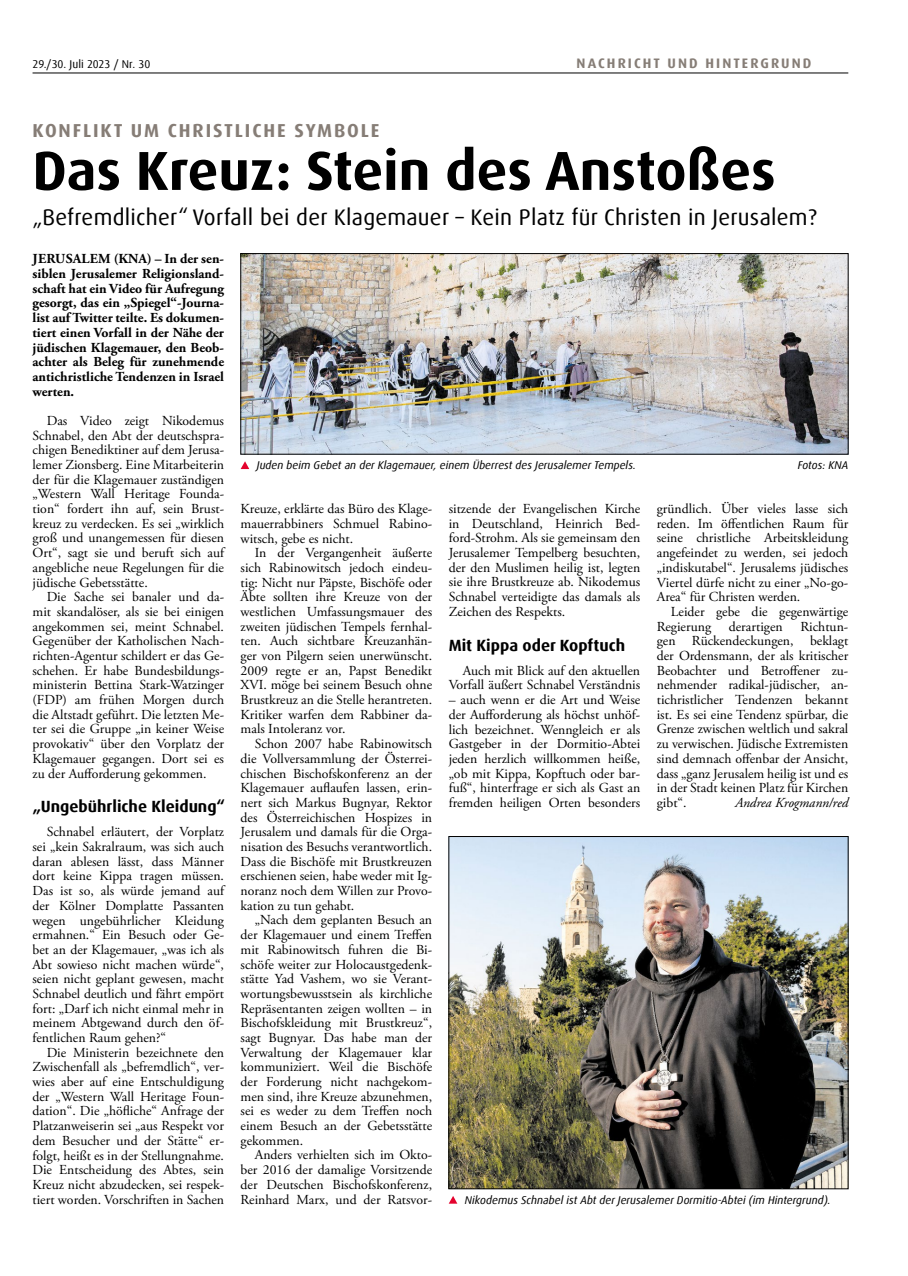
<style>
.page{position:relative;width:908px;height:1276px;background:#fff}
.page>*{position:absolute;margin:0;border:0;box-sizing:border-box;transform-origin:0 0}
.t1{font:700 55px "Dax Offc Pro";color:#000}
.t2{font:22.5px "Dax Offc Pro";letter-spacing:.01em;color:#000}
.t3{font:700 18.75px "Dax Offc Pro";letter-spacing:.1em;color:#867d76}
.t4{font:700 16.25px "Dax Offc Pro";color:#000}
.t5{font:13.75px/14.6px "Adobe Garamond Pro";color:#000;text-align:justify}
.t6{font:700 13.75px/14.6px "Adobe Garamond Pro";color:#000;text-align:justify}
.t7{font:700 13.75px "Dax Offc Pro";letter-spacing:.15em;color:#867d76}
.t8{font:italic 13.75px "Adobe Garamond Pro";color:#000}
.t9{font:italic 11.25px "Dax Offc Pro";color:#000}
.t10{font:11.25px "Dax Offc Pro";color:#000}
</style>
<div class="page">
<hr style="left:33px;top:73px;width:814px;height:1px;background:#000">
<img style="left:242px;top:255px;width:603px;height:197px">
<div style="left:240px;top:253px;width:607px;height:201px;border:1px solid #000"></div>
<img style="left:450px;top:838px;width:395px;height:349px">
<div style="left:448px;top:836px;width:399px;height:353px;border:1px solid #000"></div>
<svg style="left:240px;top:461px;width:9px;height:8px"></svg>
<svg style="left:449px;top:1196px;width:8px;height:7px"></svg>
<p class="t10" style="left:33px;top:56px;width:119px">29./30. Juli 2023 / Nr. 30</p>
<p class="t7" style="left:576px;top:54px;width:236px">NACHRICHT UND HINTERGRUND</p>
<h3 class="t3" style="left:33px;top:119px;width:348px">KONFLIKT UM CHRISTLICHE SYMBOLE</h3>
<h1 class="t1" style="left:33px;top:135px;width:744px">Das Kreuz: Stein des Anstoßes</h1>
<h2 class="t2" style="left:33px;top:202px;width:785px">„Befremdlicher“ Vorfall bei der Klagemauer – Kein Platz für Christen in Jerusalem?</h2>
<p class="t6" style="left:33px;top:252px;width:193px">JERUSALEM (KNA) – In der sen&shy;siblen Jerusalemer Religionsland&shy;schaft hat ein Video für Aufregung gesorgt, das ein „Spiegel“-Journa&shy;list auf Twitter teilte. Es dokumen&shy;tiert einen Vorfall in der Nähe der jüdischen Klagemauer, den Beob&shy;achter als Beleg für zunehmende antichristliche Tendenzen in Israel werten.</p>
<p class="t5" style="left:33px;top:414px;width:193px;text-indent:14px">Das Video zeigt Nikodemus Schnabel, den Abt der deutschspra&shy;chigen Benediktiner auf dem Jerusa&shy;lemer Zionsberg. Eine Mitarbeiterin der für die Klagemauer zuständigen „Western Wall Heritage Founda&shy;tion“ fordert ihn auf, sein Brust&shy;kreuz zu verdecken. Es sei „wirklich groß und unangemessen für diesen Ort“, sagt sie und beruft sich auf angebliche neue Regelungen für die jüdische Gebetsstätte.</p>
<p class="t5" style="left:33px;top:590px;width:193px;text-indent:14px">Die Sache sei banaler und da&shy;mit skandalöser, als sie bei einigen angekommen sei, meint Schnabel.<br>Gegenüber der Katholischen Nach&shy;richten-Agentur schildert er das Ge&shy;schehen. Er habe Bundesbildungs&shy;ministerin Bettina Stark-Watzinger (FDP) am frühen Morgen durch die Altstadt geführt. Die letzten Me&shy;ter sei die Gruppe „in keiner Weise provokativ“ über den Vorplatz der Klagemauer gegangen. Dort sei es zu der Aufforderung gekommen.</p>
<p class="t4" style="left:33px;top:796px;width:194px">„Ungebührliche Kleidung“</p>
<p class="t5" style="left:33px;top:825px;width:193px;text-indent:14px">Schnabel erläutert, der Vorplatz sei „kein Sakralraum, was sich auch daran ablesen lässt, dass Männer dort keine Kippa tragen müssen.<br>Das ist so, als würde jemand auf der Kölner Domplatte Passanten wegen ungebührlicher Kleidung ermahnen.“ Ein Besuch oder Ge&shy;bet an der Klagemauer, „was ich als Abt sowieso nicht machen würde“, seien nicht geplant gewesen, macht Schnabel deutlich und fährt empört fort: „Darf ich nicht einmal mehr in meinem Abtgewand durch den öf&shy;fentlichen Raum gehen?“</p>
<p class="t5" style="left:33px;top:1045px;width:193px;text-indent:14px">Die Ministerin bezeichnete den Zwischenfall als „befremdlich“, ver&shy;wies aber auf eine Entschuldigung der „Western Wall Heritage Foun&shy;dation“. Die „höfliche“ Anfrage der Platzanweiserin sei „aus Respekt vor dem Besucher und der Stätte“ er&shy;folgt, heißt es in der Stellungnahme.<br>Die Entscheidung des Abtes, sein Kreuz nicht abzudecken, sei respek&shy;tiert worden. Vorschriften in Sachen</p>
<p class="t9" style="left:257px;top:458px;width:380px">Juden beim Gebet an der Klagemauer, einem Überrest des Jerusalemer Tempels.</p>
<p class="t9" style="left:797px;top:458px;width:52px">Fotos: KNA</p>
<p class="t5" style="left:240px;top:502px;width:193px">Kreuze, erklärte das Büro des Klage&shy;mauerrabbiners Schmuel Rabino&shy;witsch, gebe es nicht.</p>
<p class="t5" style="left:240px;top:546px;width:193px;text-indent:14px">In der Vergangenheit äußerte sich Rabinowitsch jedoch eindeu&shy;tig: Nicht nur Päpste, Bischöfe oder Äbte sollten ihre Kreuze von der westlichen Umfassungsmauer des zweiten jüdischen Tempels fernhal&shy;ten. Auch sichtbare Kreuzanhän&shy;ger von Pilgern seien unerwünscht.<br>2009 regte er an, Papst Benedikt XVI. möge bei seinem Besuch ohne Brustkreuz an die Stelle herantreten.<br>Kritiker warfen dem Rabbiner da&shy;mals Intoleranz vor.</p>
<p class="t5" style="left:240px;top:737px;width:193px;text-indent:14px">Schon 2007 habe Rabinowitsch die Vollversammlung der Österrei&shy;chischen Bischofskonferenz an der Klagemauer auflaufen lassen, erin&shy;nert sich Markus Bugnyar, Rektor des Österreichischen Hospizes in Jerusalem und damals für die Orga&shy;nisation des Besuchs verantwortlich.<br>Dass die Bischöfe mit Brustkreuzen erschienen seien, habe weder mit Ig&shy;noranz noch dem Willen zur Provo&shy;kation zu tun gehabt.</p>
<p class="t5" style="left:240px;top:913px;width:193px;text-indent:14px">„Nach dem geplanten Besuch an der Klagemauer und einem Treffen mit Rabinowitsch fuhren die Bi&shy;schöfe weiter zur Holocaustgedenk&shy;stätte Yad Vashem, wo sie Verant&shy;wortungsbewusstsein als kirchliche Repräsentanten zeigen wollten – in Bischofskleidung mit Brustkreuz“, sagt Bugnyar. Das habe man der Verwaltung der Klagemauer klar kommuniziert. Weil die Bischöfe der Forderung nicht nachgekom&shy;men sind, ihre Kreuze abzunehmen, sei es weder zu dem Treffen noch einem Besuch an der Gebetsstätte gekommen.</p>
<p class="t5" style="left:240px;top:1148px;width:193px;text-indent:14px">Anders verhielten sich im Okto&shy;ber 2016 der damalige Vorsitzende der Deutschen Bischofskonferenz, Reinhard Marx, und der Ratsvor-</p>
<p class="t5" style="left:448px;top:502px;width:193px">sitzende der Evangelischen Kirche in Deutschland, Heinrich Bed&shy;ford-Strohm. Als sie gemeinsam den Jerusalemer Tempelberg besuchten, der den Muslimen heilig ist, legten sie ihre Brustkreuze ab. Nikodemus Schnabel verteidigte das damals als Zeichen des Respekts.</p>
<p class="t4" style="left:448px;top:634px;width:178px">Mit Kippa oder Kopftuch</p>
<p class="t5" style="left:448px;top:663px;width:193px;text-align:right">Auch mit Blick auf den aktuellen<br>Vorfall äußert Schnabel Verständnis</p>
<p class="t5" style="left:448px;top:693px;width:193px">– auch wenn er die Art und Weise der Aufforderung als höchst unhöf&shy;lich bezeichnet. Wenngleich er als Gastgeber in der Dormitio-Abtei jeden herzlich willkommen heiße, „ob mit Kippa, Kopftuch oder bar&shy;fuß“, hinterfrage er sich als Gast an fremden heiligen Orten besonders</p>
<p class="t5" style="left:656px;top:502px;width:193px">gründlich. Über vieles lasse sich reden. Im öffentlichen Raum für seine christliche Arbeitskleidung angefeindet zu werden, sei jedoch „indiskutabel“. Jerusalems jüdisches Viertel dürfe nicht zu einer „No-go-Area“ für Christen werden.</p>
<p class="t5" style="left:656px;top:605px;width:193px;text-indent:14px">Leider gebe die gegenwärtige<br>Regierung</p>
<p class="t5" style="left:656px;top:619px;width:193px;text-indent:143px">Richtun&shy;gen Rückendeckungen, beklagt der Ordensmann, der als kritischer Beobachter und Betroffener zu&shy;nehmender radikal-jüdischer, an&shy;tichristlicher Tendenzen bekannt ist. Es sei eine Tendenz spürbar, die Grenze zwischen weltlich und sakral zu verwischen. Jüdische Extremisten sind demnach offenbar der Ansicht, dass „ganz Jerusalem heilig ist und es in der Stadt keinen Platz für Kirchen gibt“.</p>
<p class="t5" style="left:728px;top:619px;width:55px">derartigen</p>
<p class="t8" style="left:734px;top:794px;width:115px">Andrea Krogmann/red</p>
<p class="t9" style="left:465px;top:1192px;width:367px">Nikodemus Schnabel ist Abt der Jerusalemer Dormitio-Abtei (im Hintergrund).</p>
</div>
